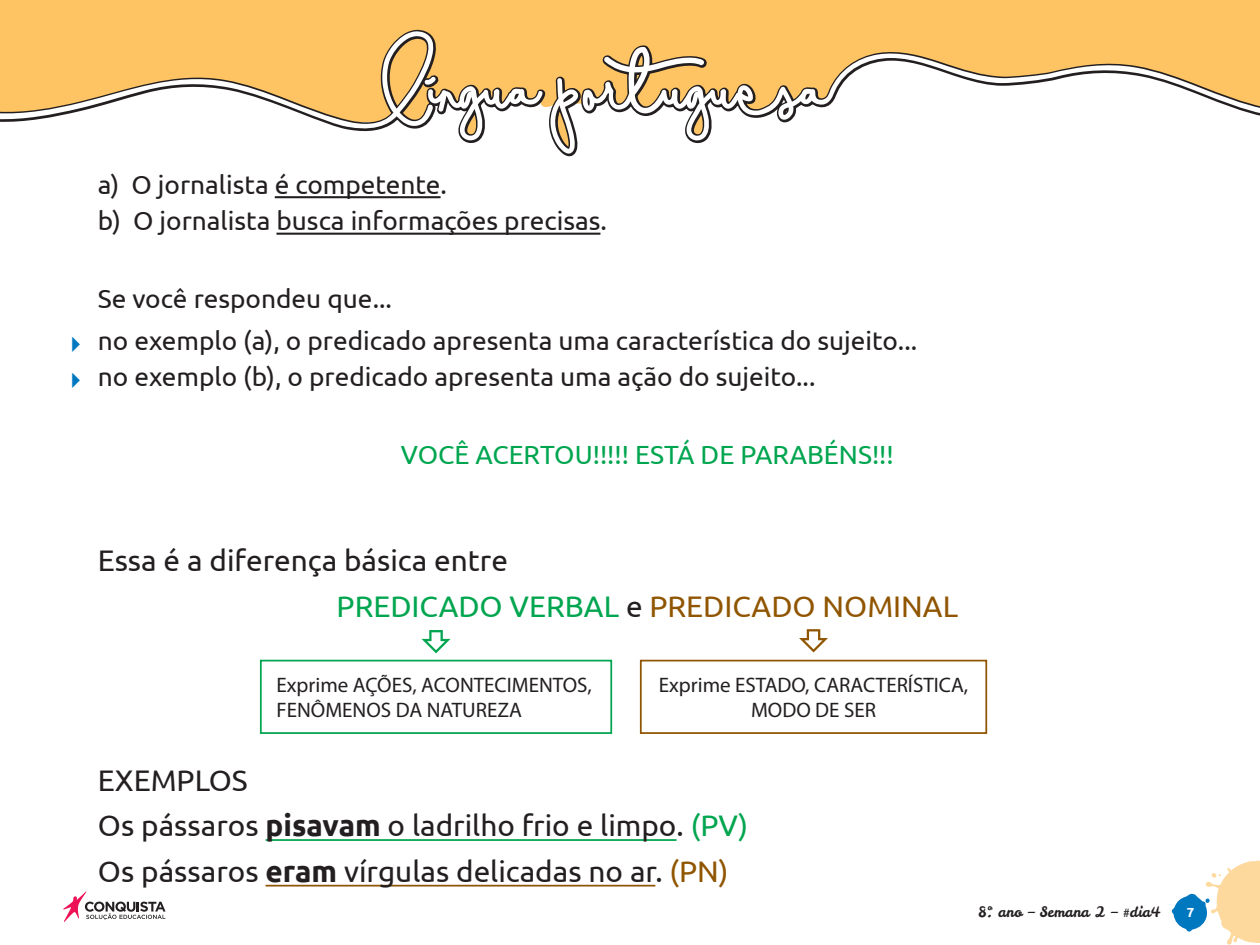
<style>
.page{position:relative;width:1260px;height:945px;background:#fff}
.page>*{position:absolute;margin:0;border:0;box-sizing:border-box;transform-origin:0 0}
.t1{font:29.75px/45.7px "Ubuntu";color:#231f20}
.t2{font:26.25px/36.4px "Ubuntu";color:#231f20}
.t3{font:26.25px "Ubuntu";color:#00a54f}
.t4{font:21px/25.2px "Myriad Pro";color:#231f20}
.t5{font:14.35px "Leckerli One";color:#231f20}
.t6{font:700 13.12px "Ubuntu";color:#fff}
.s1{color:#00a54f}
.s2{color:#905500}
.s3{font-weight:700}
</style>
<div class="page">
<svg style="left:1172px;top:861px;width:88px;height:84px"></svg>
<svg style="left:63px;top:891px;width:103px;height:31px"></svg>
<svg style="left:0;top:0;width:1260px;height:157px;background:#fdc970"></svg>
<svg style="left:0;top:31px;width:1260px;height:123px"></svg>
<hr style="left:275px;top:196px;width:166px;height:2px;background:#231f20">
<hr style="left:276px;top:233px;width:324px;height:2px;background:#231f20">
<div style="left:260px;top:660px;width:352px;height:74px;border:2px solid #00a54f"></div>
<div style="left:640px;top:660px;width:347px;height:74px;border:2px solid #905500"></div>
<svg style="left:422px;top:630px;width:29px;height:23px"></svg>
<svg style="left:799px;top:629px;width:29px;height:24px"></svg>
<hr style="left:266px;top:839px;width:411px;height:2px;background:#00a54f">
<hr style="left:266px;top:885px;width:389px;height:2px;background:#905500">
<p class="t2" style="left:98px;top:166px;width:511px">a) O jornalista é competente.<br>b) O jornalista busca informações precisas.</p>
<p class="t2" style="left:98px;top:277px;width:821px;line-height:41.5px">Se você respondeu que...<br>no exemplo (a), o predicado apresenta uma característica do sujeito...</p>
<p class="t2" style="left:98px;top:358px;width:719px">no exemplo (b), o predicado apresenta uma ação do sujeito...</p>
<p class="t3" style="left:401px;top:439px;width:494px">VOCÊ ACERTOU!!!!! ESTÁ DE PARABÉNS!!!</p>
<p class="t1" style="left:337px;top:537px;width:623px;text-indent:-239px">Essa é a diferença básica entre<br><span class="s1">PREDICADO VERBAL</span> e <span class="s2">PREDICADO NOMINAL</span></p>
<p class="t4" style="left:277px;top:672px;width:317px">Exprime AÇÕES, ACONTECIMENTOS,<br>FENÔMENOS DA NATUREZA</p>
<p class="t4" style="left:659px;top:672px;width:311px;text-align:center">Exprime ESTADO, CARACTERÍSTICA,<br>MODO DE SER</p>
<p class="t1" style="left:98px;top:756px;width:652px">EXEMPLOS<br>Os pássaros <span class="s3">pisavam</span> o ladrilho frio e limpo. <span class="s1">(PV)<br></span>Os pássaros <span class="s3">eram</span> vírgulas delicadas no ar. <span class="s2">(PN)</span></p>
<p class="t5" style="left:978px;top:903px;width:184px">8º. ano – Semana 2 – #dia4</p>
<p class="t6" style="left:1187px;top:905px;width:9px">7</p>
</div>
